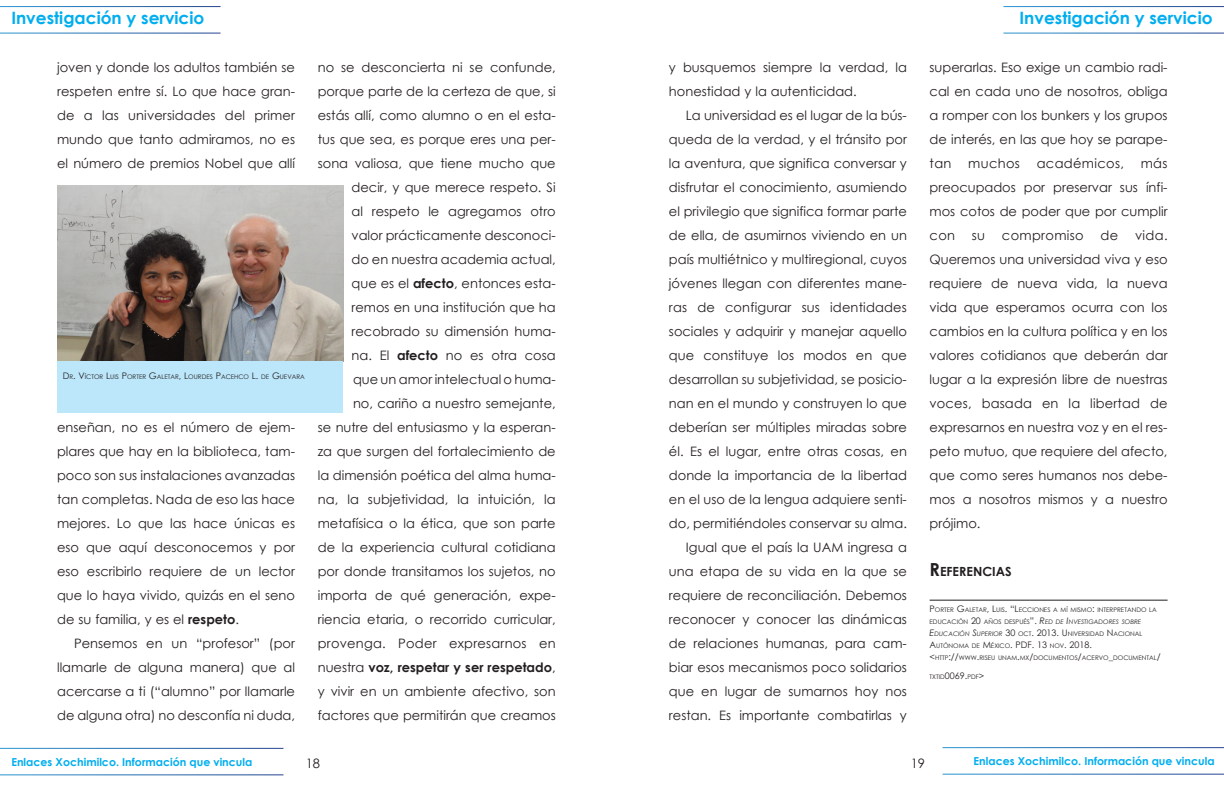
<style>
.page{position:relative;width:1224px;height:792px;background:#fff}
.page>*{position:absolute;margin:0;border:0;box-sizing:border-box;transform-origin:0 0}
.t1{font:700 17px "Century Gothic";color:#00aeef}
.cuerpoArticulos{font:13px/24px "Century Gothic";color:#231f20;text-align:justify}
.cuerpoArticulos-2{font:13px "Century Gothic";letter-spacing:.025em;color:#231f20}
.subtitulo_ok{font:700 12.6px "Century Gothic";color:#231f20}
.t2{font:700 11px "Century Gothic";color:#00aeef}
.pies_de_foto{font:6.3px/12px "Century Gothic";color:#231f20}
.pies_de_foto_2alinea{font:6.3px "Century Gothic";color:#231f20}
.s1{font-size:9px}
.s2{font-weight:700}
.s3{font-size:18px}
.s4{font-style:italic;font-size:9px}
.s5{font-style:italic}
</style>
<div class="page">
<hr style="left:930px;top:600px;width:238px;height:1px;background:#231f20">
<img style="left:57px;top:186px;width:286px;height:176px">
<div style="left:57px;top:362px;width:286px;height:51px;background:#bce6fa"></div>
<h1 class="t1" style="left:11px;top:5px;width:195px">Investigación y servicio</h1>
<h1 class="t1" style="left:1020px;top:5px;width:195px">Investigación y servicio</h1>
<p class="cuerpoArticulos" style="left:57px;top:55px;width:240px">joven y donde los adultos también se respeten entre sí. Lo que hace gran&shy;de a las universidades del primer mundo que tanto admiramos, no es el número de premios Nobel que allí</p>
<p class="pies_de_foto_2alinea" style="left:63px;top:373px;width:244px"><span class="s1">D</span>R<span class="s1">. V</span>ÍCTOR <span class="s1">L</span>UIS <span class="s1">P</span>ORTER <span class="s1">G</span>ALETAR<span class="s1">, L</span>OURDES <span class="s1">P</span>ACEHCO <span class="s1">L.</span> DE <span class="s1">G</span>UEVARA</p>
<p class="cuerpoArticulos" style="left:57px;top:415px;width:239px">enseñan, no es el número de ejem&shy;plares que hay en la biblioteca, tam&shy;poco son sus instalaciones avanzadas tan completas. Nada de eso las hace mejores. Lo que las hace únicas es eso que aquí desconocemos y por eso escribirlo requiere de un lector que lo haya vivido, quizás en el seno de su familia, y es el <span class="s2">respeto</span>.</p>
<p class="cuerpoArticulos" style="left:57px;top:631px;width:239px;text-indent:17px">Pensemos en un “profesor” (por llamarle de alguna manera) que al acercarse a ti (“alumno” por llamarle de alguna otra) no desconfía ni duda,</p>
<p class="cuerpoArticulos" style="left:318px;top:55px;width:239px;text-align:right">no se desconcierta ni se confunde, porque parte de la certeza de que, si estás allí, como alumno o en el esta&shy;tus que sea, es porque eres una per&shy;sona valiosa, que tiene mucho que decir, y que merece respeto. Si<br>al respeto le agregamos otro valor prácticamente desconoci-<br>do en nuestra academia actual,<br>que es el <span class="s2">afecto</span>, entonces esta&shy;remos en una institución que ha recobrado su dimensión huma-<br>na. El <span class="s2">afecto</span> no es otra cosa<br>que un amor intelectual o huma-<br>no, cariño a nuestro semejante,<br>se nutre del entusiasmo y la esperan&shy;za que surgen del fortalecimiento de la dimensión poética del alma huma&shy;na, la subjetividad, la intuición, la metafísica o la ética, que son parte de la experiencia cultural cotidiana por donde transitamos los sujetos, no importa de qué generación, expe&shy;riencia etaria, o recorrido curricular, provenga. Poder expresarnos en nuestra <span class="s2">voz, respetar y ser respetado</span>, y vivir en un ambiente afectivo, son factores que permitirán que creamos</p>
<p class="cuerpoArticulos" style="left:669px;top:55px;width:239px">y busquemos siempre la verdad, la honestidad y la autenticidad.</p>
<p class="cuerpoArticulos" style="left:669px;top:103px;width:239px;text-indent:17px">La universidad es el lugar de la bús&shy;queda de la verdad, y el tránsito por la aventura, que significa conversar y disfrutar el conocimiento, asumiendo el privilegio que significa formar parte de ella, de asumirnos viviendo en un país multiétnico y multiregional, cuyos jóvenes llegan con diferentes mane&shy;ras de configurar sus identidades sociales y adquirir y manejar aquello que constituye los modos en que desarrollan su subjetividad, se posicio&shy;nan en el mundo y construyen lo que deberían ser múltiples miradas sobre él. Es el lugar, entre otras cosas, en donde la importancia de la libertad en el uso de la lengua adquiere senti&shy;do, permitiéndoles conservar su alma.</p>
<p class="cuerpoArticulos" style="left:669px;top:535px;width:239px;text-indent:17px">Igual que el país la UAM ingresa a una etapa de su vida en la que se requiere de reconciliación. Debemos reconocer y conocer las dinámicas de relaciones humanas, para cam&shy;biar esos mecanismos poco solidarios que en lugar de sumarnos hoy nos restan. Es importante combatirlas y</p>
<p class="cuerpoArticulos" style="left:930px;top:55px;width:239px">superarlas. Eso exige un cambio radi&shy;cal en cada uno de nosotros, obliga a romper con los bunkers y los grupos de interés, en las que hoy se parape&shy;tan</p>
<p class="cuerpoArticulos" style="left:930px;top:151px;width:239px;text-indent:211px">más preocupados por preservar sus ínfi&shy;mos cotos de poder que por cumplir con</p>
<p class="cuerpoArticulos" style="left:968px;top:151px;width:53px">muchos</p>
<p class="cuerpoArticulos-2" style="left:1037px;top:154px;width:89px">académicos,</p>
<p class="cuerpoArticulos" style="left:930px;top:223px;width:239px;text-indent:205px">vida.<br>Queremos una universidad viva y eso requiere de nueva vida, la nueva vida que esperamos ocurra con los cambios en la cultura política y en los valores cotidianos que deberán dar lugar a la expresión libre de nuestras voces, basada en la libertad de expresarnos en nuestra voz y en el res&shy;peto mutuo, que requiere del afecto, que como seres humanos nos debe&shy;mos a nosotros mismos y a nuestro prójimo.</p>
<p class="subtitulo_ok" style="left:930px;top:562px;width:84px"><span class="s3">R</span>EFERENCIAS</p>
<p class="pies_de_foto" style="left:930px;top:604px;width:229px"><span class="s1">P</span>ORTER <span class="s1">G</span>ALETAR<span class="s1">, L</span>UIS<span class="s1">. “L</span>ECCIONES A MÍ MISMO<span class="s1">:</span> INTERPRETANDO LA ED UCACIÓN <span class="s1">20</span> AÑOS DESPUÉS<span class="s1">”.</span> <span class="s4">R</span><span class="s5">ED DE</span> <span class="s4">I</span><span class="s5">NVESTIGADORES SOBRE </span><span class="s4">E</span><span class="s5">DUCACIÓN</span> <span class="s4">S</span><span class="s5">UPERIOR</span> <span class="s1">30</span> OCT<span class="s1">. 2013. U</span> NIVERSIDAD <span class="s1">N</span> ACIONAL <span class="s1">A</span>UTÓNOMA DE <span class="s1">M</span> ÉXICO<span class="s1">. PDF. 13</span> NOV<span class="s1">. 2018.<br>&lt;</span>HTTP<span class="s1">://</span>WWW</p>
<p class="cuerpoArticulos" style="left:972px;top:223px;width:15px">su</p>
<p class="cuerpoArticulos-2" style="left:1002px;top:226px;width:83px">compromiso</p>
<p class="cuerpoArticulos" style="left:1101px;top:223px;width:19px">de</p>
<p class="pies_de_foto" style="left:977px;top:652px;width:185px"><span class="s1">.</span>RISEU UNAM<span class="s1">.</span>MX<span class="s1">/</span>DOCUMENTOS<span class="s1">/</span>ACERVO<span class="s1">_</span>DOCUMENTAL<span class="s1">/</span></p>
<p class="pies_de_foto" style="left:930px;top:671px;width:56px">TXTID<span class="s1">0069.</span>PD F<span class="s1">&gt;</span></p>
<p class="t2" style="left:11px;top:754px;width:243px">Enlaces Xochimilco. Información que vincula</p>
<p class="t2" style="left:974px;top:753px;width:243px">Enlaces Xochimilco. Información que vincula</p>
<p class="cuerpoArticulos" style="left:306px;top:751px;width:16px">18</p>
<p class="cuerpoArticulos" style="left:911px;top:751px;width:16px">19</p>
</div>
